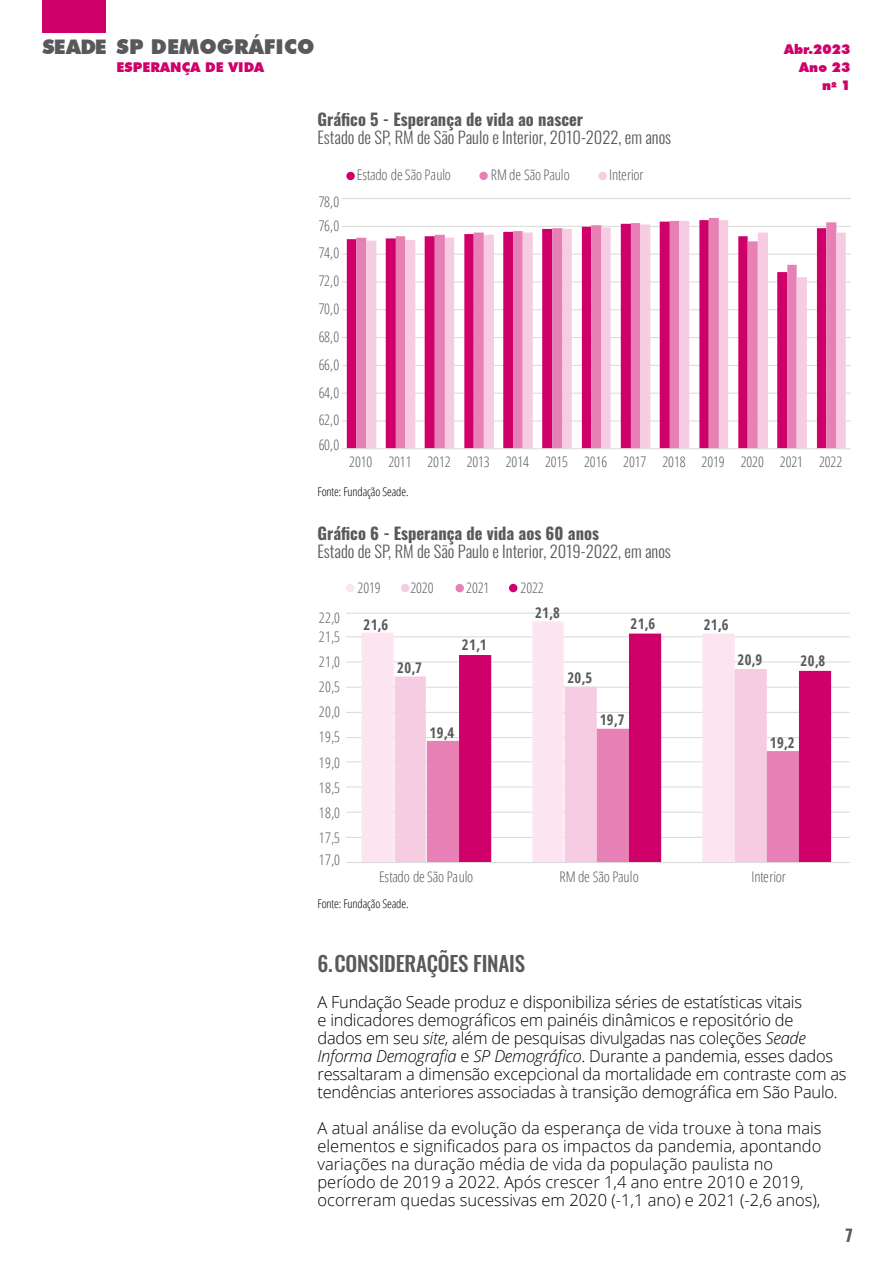
<style>
.page{position:relative;width:893px;height:1263px;background:#fff}
.page>*{position:absolute;margin:0;border:0;box-sizing:border-box;transform-origin:0 0}
.t1{font:500 21px "Oswald";letter-spacing:-.01em;color:#58595b}
.t2{font:900 20.4px "Futura BT";letter-spacing:.005em;color:#58595b}
.t3{font:900 20.1px "Futura BT";letter-spacing:-.03em;color:#58595b}
.t4{font:300 16.5px/18px "Open Sans";letter-spacing:-.015em;color:#000}
.t5{font:300 16.5px "Oswald";color:#58595b}
.t6{font:700 16.5px "Oswald";color:#58595b}
.t7{font:300 14.7px "Open Sans Condensed";letter-spacing:-.005em;color:#58595b}
.t8{font:700 14.7px "Open Sans Condensed";letter-spacing:.03em;color:#58595b}
.t9{font:900 13.5px/18px "Futura BT";letter-spacing:.005em;color:#cf006a;text-align:right}
.t10{font:300 12px "Open Sans Condensed";letter-spacing:-.01em;color:#000}
.s1{font-style:italic}
</style>
<div class="page">
<div style="left:43px;top:0;width:63px;height:33px;background:#cf006a"></div>
<div style="left:346px;top:172px;width:9px;height:8px;background:#cf006a;border-radius:50%"></div>
<div style="left:479px;top:172px;width:9px;height:8px;background:#e780b4;border-radius:50%"></div>
<div style="left:598px;top:172px;width:9px;height:8px;background:#f5cce1;border-radius:50%"></div>
<hr style="left:342px;top:198px;width:509px;height:1px;background:#d9d9d9">
<hr style="left:342px;top:226px;width:509px;height:1px;background:#d9d9d9">
<hr style="left:342px;top:254px;width:509px;height:1px;background:#d9d9d9">
<hr style="left:342px;top:282px;width:509px;height:1px;background:#d9d9d9">
<hr style="left:342px;top:309px;width:509px;height:1px;background:#d9d9d9">
<hr style="left:342px;top:337px;width:509px;height:1px;background:#d9d9d9">
<hr style="left:342px;top:365px;width:509px;height:1px;background:#d9d9d9">
<hr style="left:342px;top:393px;width:509px;height:1px;background:#d9d9d9">
<hr style="left:342px;top:421px;width:509px;height:1px;background:#d9d9d9">
<svg style="left:356px;top:218px;width:363px;height:230px;fill:#e780b4"></svg>
<svg style="left:366px;top:220px;width:480px;height:228px"></svg>
<hr style="left:342px;top:448px;width:509px;height:1px;background:#d9d9d9">
<div style="left:346px;top:584px;width:8px;height:8px;background:#fce5f1;border-radius:50%"></div>
<div style="left:401px;top:584px;width:8px;height:8px;background:#f5cce1;border-radius:50%"></div>
<div style="left:455px;top:584px;width:9px;height:8px;background:#e780b4;border-radius:50%"></div>
<div style="left:509px;top:584px;width:8px;height:8px;background:#cf006a;border-radius:50%"></div>
<hr style="left:346px;top:613px;width:504px;height:1px;background:#d9d9d9">
<hr style="left:346px;top:636px;width:504px;height:1px;background:#d9d9d9">
<hr style="left:346px;top:662px;width:504px;height:1px;background:#d9d9d9">
<hr style="left:346px;top:687px;width:504px;height:1px;background:#d9d9d9">
<hr style="left:346px;top:712px;width:504px;height:1px;background:#d9d9d9">
<hr style="left:346px;top:737px;width:504px;height:1px;background:#d9d9d9">
<hr style="left:346px;top:761px;width:504px;height:1px;background:#d9d9d9">
<hr style="left:346px;top:786px;width:504px;height:1px;background:#d9d9d9">
<hr style="left:346px;top:812px;width:504px;height:1px;background:#d9d9d9">
<hr style="left:346px;top:837px;width:504px;height:1px;background:#d9d9d9">
<svg style="left:361px;top:621px;width:203px;height:241px;fill:#fce5f1"></svg>
<svg style="left:395px;top:669px;width:64px;height:193px;fill:#f5cce1"></svg>
<svg style="left:427px;top:729px;width:32px;height:133px;background:#e88bba"></svg>
<svg style="left:459px;top:633px;width:372px;height:229px"></svg>
<hr style="left:346px;top:862px;width:504px;height:1px;background:#d9d9d9">
<p class="t3" style="left:43px;top:35px;width:66px">SEADE</p>
<p class="t2" style="left:117px;top:35px;width:200px">SP DEMOGRÁFICO</p>
<p class="t9" style="left:117px;top:58px;width:149px">ESPERANÇA DE VIDA</p>
<p class="t6" style="left:317px;top:111px;width:267px">Gráfico 5 - Esperança de vida ao nascer</p>
<p class="t5" style="left:317px;top:123px;width:355px">Estado de SP, RM de São Paulo e Interior, 2010-2022, em anos</p>
<p class="t7" style="left:319px;top:192px;width:22px">78,0</p>
<p class="t7" style="left:319px;top:215px;width:22px">76,0</p>
<p class="t7" style="left:319px;top:243px;width:22px">74,0</p>
<p class="t7" style="left:319px;top:271px;width:22px">72,0</p>
<p class="t7" style="left:319px;top:299px;width:22px">70,0</p>
<p class="t7" style="left:319px;top:327px;width:22px">68,0</p>
<p class="t7" style="left:319px;top:354px;width:22px">66,0</p>
<p class="t7" style="left:319px;top:382px;width:22px">64,0</p>
<p class="t7" style="left:319px;top:410px;width:22px">62,0</p>
<p class="t7" style="left:319px;top:435px;width:22px">60,0</p>
<p class="t7" style="left:357px;top:165px;width:95px">Estado deSão Paulo</p>
<p class="t7" style="left:491px;top:165px;width:81px">RMde São Paulo</p>
<p class="t7" style="left:609px;top:165px;width:36px">Interior</p>
<p class="t9" style="left:784px;top:40px;width:68px">Abr.2023<br>Ano 23 n<sup>o</sup> 1</p>
<p class="t7" style="left:349px;top:452px;width:494px">2010 2011 2012 2013 2014 2015 2016 2017 2018 2019 2020 2021 2022</p>
<p class="t10" style="left:317px;top:484px;width:93px">Fonte: Fundação Seade.</p>
<p class="t6" style="left:317px;top:525px;width:283px">Gráfico 6 - Esperança de vida aos 60 anos</p>
<p class="t5" style="left:317px;top:537px;width:355px">Estado de SP, RM de São Paulo e Interior, 2019-2022, em anos</p>
<p class="t7" style="left:319px;top:608px;width:23px">22,0</p>
<p class="t7" style="left:319px;top:627px;width:23px">21,5</p>
<p class="t7" style="left:319px;top:652px;width:23px">21,0</p>
<p class="t7" style="left:319px;top:677px;width:23px">20,5</p>
<p class="t7" style="left:319px;top:702px;width:23px">20,0</p>
<p class="t7" style="left:319px;top:727px;width:23px">19,5</p>
<p class="t7" style="left:319px;top:752px;width:23px">19,0</p>
<p class="t7" style="left:319px;top:777px;width:23px">18,5</p>
<p class="t7" style="left:319px;top:802px;width:23px">18,0</p>
<p class="t7" style="left:319px;top:827px;width:23px">17,5</p>
<p class="t7" style="left:319px;top:849px;width:23px">17,0</p>
<p class="t7" style="left:358px;top:578px;width:25px">2019</p>
<p class="t7" style="left:410px;top:578px;width:25px">2020</p>
<p class="t7" style="left:466px;top:578px;width:25px">2021</p>
<p class="t7" style="left:521px;top:578px;width:25px">2022</p>
<p class="t8" style="left:363px;top:614px;width:26px">21,6</p>
<p class="t8" style="left:535px;top:603px;width:26px">21,8</p>
<p class="t8" style="left:397px;top:657px;width:26px">20,7</p>
<p class="t8" style="left:462px;top:634px;width:26px">21,1</p>
<p class="t8" style="left:567px;top:668px;width:26px">20,5</p>
<p class="t8" style="left:630px;top:614px;width:26px">21,6</p>
<p class="t8" style="left:430px;top:722px;width:26px">19,4</p>
<p class="t8" style="left:600px;top:710px;width:26px">19,7</p>
<p class="t8" style="left:704px;top:614px;width:26px">21,6</p>
<p class="t8" style="left:737px;top:650px;width:26px">20,9</p>
<p class="t8" style="left:801px;top:650px;width:26px">20,8</p>
<p class="t8" style="left:770px;top:732px;width:26px">19,2</p>
<p class="t7" style="left:379px;top:866px;width:95px">Estado deSão Paulo</p>
<p class="t7" style="left:559px;top:866px;width:81px">RMde São Paulo</p>
<p class="t7" style="left:751px;top:866px;width:36px">Interior</p>
<p class="t10" style="left:317px;top:896px;width:93px">Fonte: Fundação Seade.</p>
<p class="t1" style="left:317px;top:952px;width:209px">6.CONSIDERAÇÕES FINAIS</p>
<p class="t4" style="left:317px;top:993px;width:531px">A Fundação Seade produz e disponibiliza séries de estatísticas vitais<br>e indicadores demográficos em painéis dinâmicos e repositório de<br>dados em seu <span class="s1">site</span>, além de pesquisas divulgadas nas coleções <span class="s1">Seade Informa Demografia</span> e <span class="s1">SP Demográfico</span>. Durante a pandemia, esses dados ressaltaram a dimensão excepcional da mortalidade em contraste com as tendências anteriores associadas à transição demográfica em São Paulo.</p>
<p class="t4" style="left:317px;top:1119px;width:506px">A atual análise da evolução da esperança de vida trouxe à tona mais elementos e significados para os impactos da pandemia, apontando variações na duração média de vida da população paulista no período de 2019 a 2022. Após crescer 1,4 ano entre 2010 e 2019, ocorreram quedas sucessivas em 2020 (-1,1 ano) e 2021 (-2,6 anos),</p>
<p class="t6" style="left:845px;top:1226px;width:9px">7</p>
</div>
